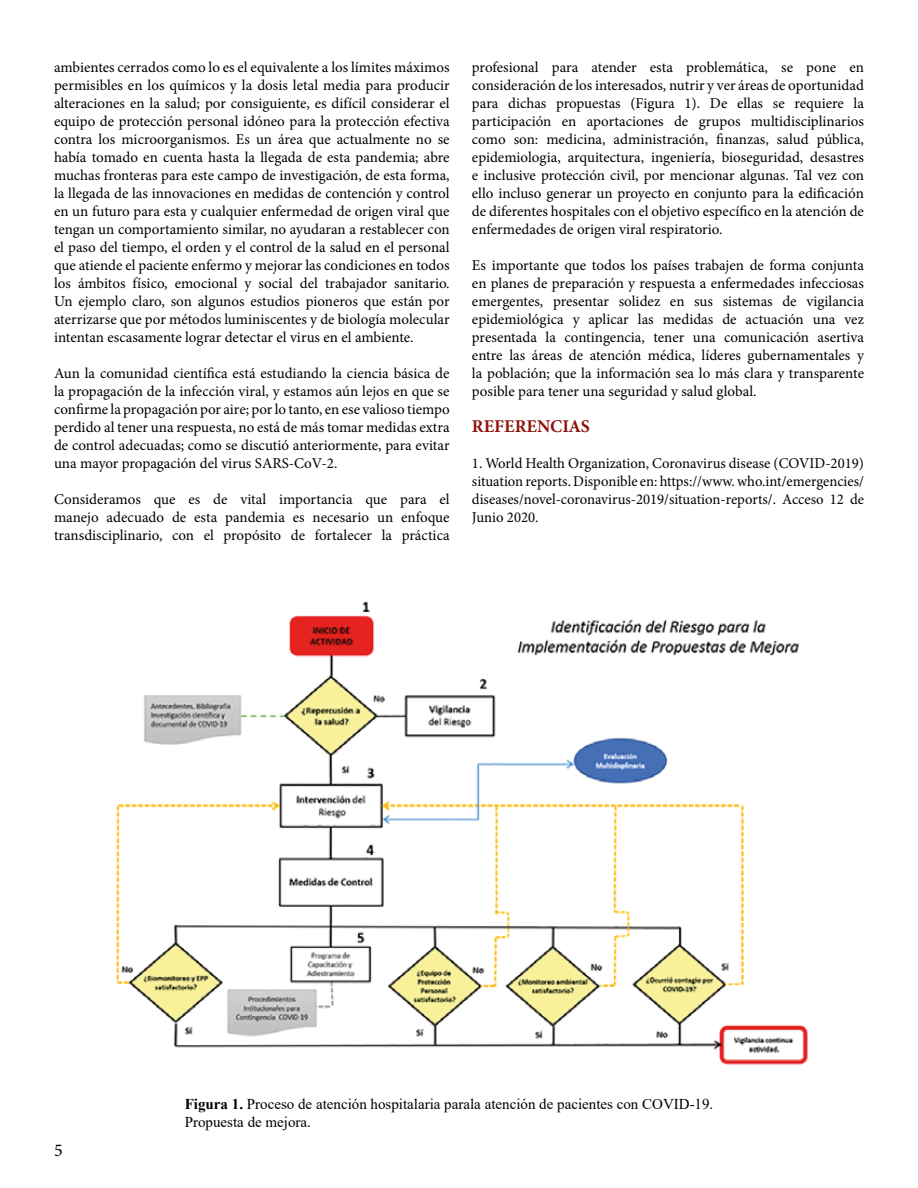
<style>
.page{position:relative;width:918px;height:1188px;background:#fff}
.page>*{position:absolute;margin:0;border:0;box-sizing:border-box;transform-origin:0 0}
.t1{font:700 18px "Minion Pro";color:#8e140b}
.t2{font:18px "Minion Pro";color:#000}
.t3{font:15px/18px "Minion Pro";color:#000;text-align:justify}
.t4{font:15px/18px "Times New Roman";color:#000}
.s1{font-weight:700}
</style>
<div class="page">
<img style="left:115px;top:601px;width:693px;height:464px">
<p class="t3" style="left:54px;top:58px;width:397px">ambientes cerrados como lo es el equivalente a los límites máximos permisibles en los químicos y la dosis letal media para producir alteraciones en la salud; por consiguiente, es difícil considerar el equipo de protección personal idóneo para la protección efectiva contra los microorganismos. Es un área que actualmente no se había tomado en cuenta hasta la llegada de esta pandemia; abre muchas fronteras para este campo de investigación, de esta forma, la llegada de las innovaciones en medidas de contención y control en un futuro para esta y cualquier enfermedad de origen viral que tengan un comportamiento similar, no ayudaran a restablecer con el paso del tiempo, el orden y el control de la salud en el personal que atiende el paciente enfermo y mejorar las condiciones en todos los ámbitos físico, emocional y social del trabajador sanitario.<br>Un ejemplo claro, son algunos estudios pioneros que están por aterrizarse que por métodos luminiscentes y de biología molecular intentan escasamente lograr detectar el virus en el ambiente.</p>
<p class="t3" style="left:54px;top:364px;width:397px">Aun la comunidad científica está estudiando la ciencia básica de la propagación de la infección viral, y estamos aún lejos en que se confirme la propagación por aire; por lo tanto, en ese valioso tiempo perdido al tener una respuesta, no está de más tomar medidas extra de control adecuadas; como se discutió anteriormente, para evitar una mayor propagación del virus SARS-CoV-2.</p>
<p class="t3" style="left:54px;top:490px;width:397px">Consideramos que es de vital importancia que para el manejo adecuado de esta pandemia es necesario un enfoque transdisciplinario, con el propósito de fortalecer la práctica</p>
<p class="t3" style="left:472px;top:58px;width:394px">profesional para atender esta problemática, se pone en consideración de los interesados, nutrir y ver áreas de oportunidad para dichas propuestas (Figura 1). De ellas se requiere la participación en aportaciones de grupos multidisciplinarios como son: medicina, administración, finanzas, salud pública, epidemiologia, arquitectura, ingeniería, bioseguridad, desastres e inclusive protección civil, por mencionar algunas. Tal vez con ello incluso generar un proyecto en conjunto para la edificación de diferentes hospitales con el objetivo específico en la atención de enfermedades de origen viral respiratorio.</p>
<p class="t3" style="left:472px;top:256px;width:394px">Es importante que todos los países trabajen de forma conjunta en planes de preparación y respuesta a enfermedades infecciosas emergentes, presentar solidez en sus sistemas de vigilancia epidemiológica y aplicar las medidas de actuación una vez presentada la contingencia, tener una comunicación asertiva entre las áreas de atención médica, líderes gubernamentales y la población; que la información sea lo más clara y transparente posible para tener una seguridad y salud global.</p>
<p class="t1" style="left:472px;top:414px;width:120px">REFERENCIAS</p>
<p class="t3" style="left:472px;top:454px;width:394px">1. World Health Organization, Coronavirus disease (COVID-2019) situation reports. Disponible en: https://www. who.int/emergencies/ diseases/novel-coronavirus-2019/situation-reports/. Acceso 12 de Junio 2020.</p>
<p class="t2" style="left:54px;top:1138px;width:10px">5</p>
<p class="t4" style="left:185px;top:1094px;width:530px"><span class="s1">Figura 1.</span> Proceso de atención hospitalaria parala atención de pacientes con COVID-19.<br>Propuesta de mejora.</p>
</div>
